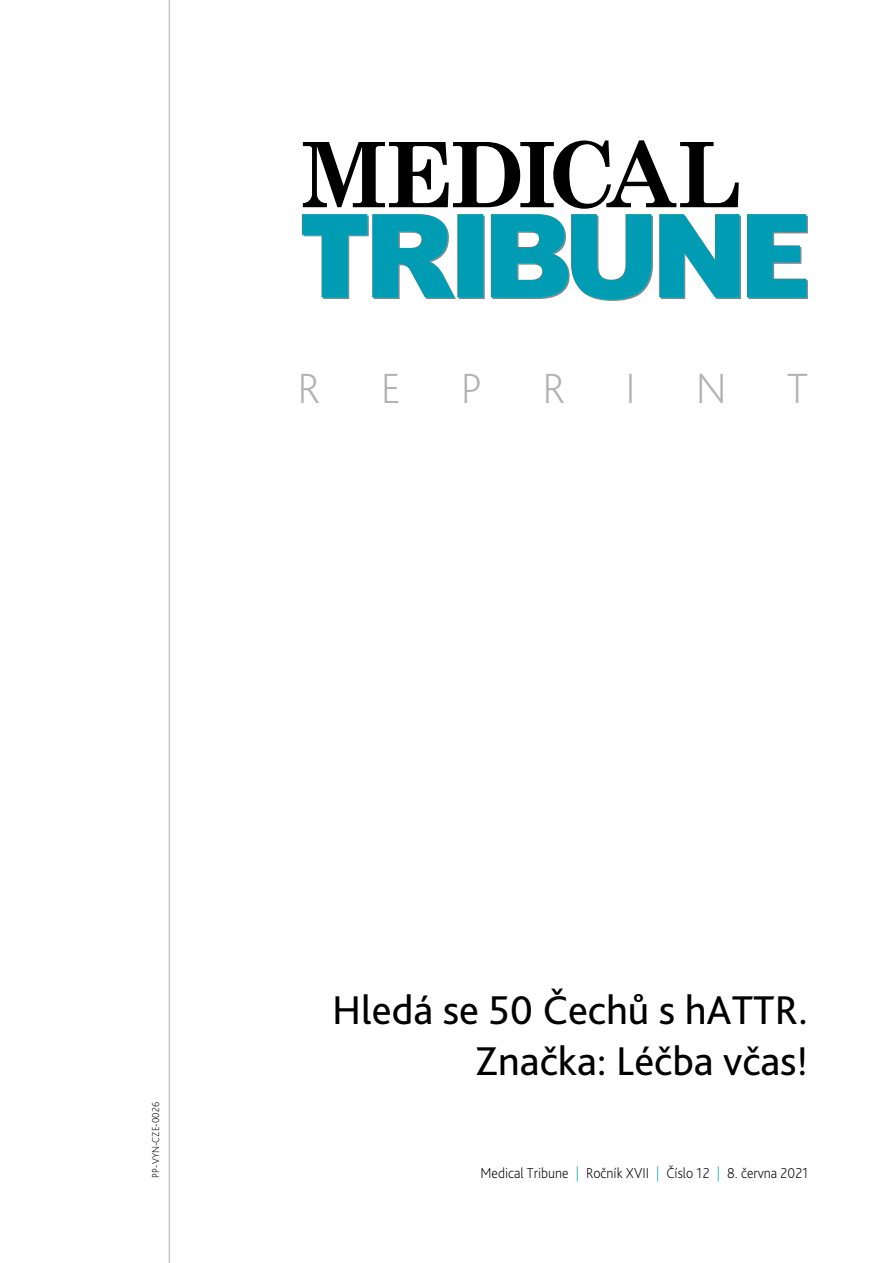
<style>
.page{position:relative;width:893px;height:1263px;background:#fff}
.page>*{position:absolute;margin:0;border:0;box-sizing:border-box;transform-origin:0 0}
.t1{font:200 44.25px "Bliss Pro";color:#b3b2b2}
.tit_A4__titulek{font:42px/50.4px "Bliss Pro";color:#000;text-align:right}
.tit_A4__vyšlo_v{font:200 15px "Bliss Pro";color:#000;scale:.95 1}
.rám__text_na_prapor{font:200 10.5px "Bliss Pro";letter-spacing:.015em;color:#000;scale:.95 1}
.s1{color:#009cb4}
</style>
<div class="page">
<svg style="left:302px;top:140px;width:506px;height:161px"></svg>
<hr style="left:169px;top:0;width:1px;height:1263px;background:#c6c6c6">
<p class="t1" style="left:298px;top:361px;width:24px">R</p>
<p class="t1" style="left:381px;top:361px;width:22px">E</p>
<p class="t1" style="left:461px;top:361px;width:23px">P</p>
<p class="t1" style="left:542px;top:361px;width:24px">R</p>
<p class="t1" style="left:625px;top:361px;width:12px">I</p>
<p class="t1" style="left:696px;top:361px;width:33px">N</p>
<p class="t1" style="left:787px;top:361px;width:23px">T</p>
<p class="rám__text_na_prapor" style="left:149px;top:1178px;width:81px;rotate:-90deg">PP-VYN-CZE-0026</p>
<p class="tit_A4__titulek" style="left:332px;top:984px;width:477px">Hledá se 50 Čechů s hATTR.<br>Značka: Léčba včas!</p>
<p class="tit_A4__vyšlo_v" style="left:481px;top:1164px;width:346px">Medical Tribune <span class="s1">|</span> Ročník XVII <span class="s1">|</span> Číslo 12 <span class="s1">|</span> 8. června 2021</p>
</div>
